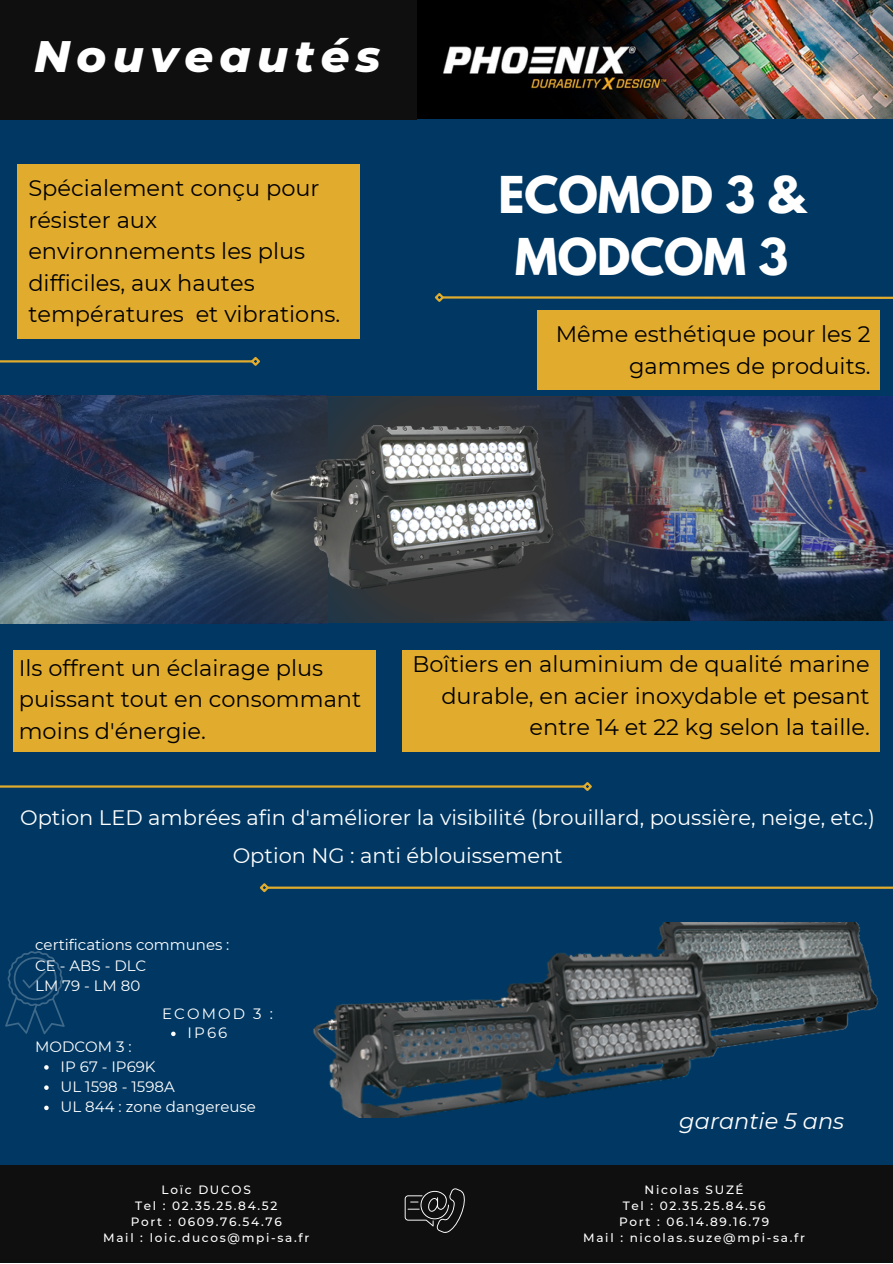
<style>
.page{position:relative;width:893px;height:1264px;background:#fff}
.page>*{position:absolute;margin:0;border:0;box-sizing:border-box;transform-origin:0 0}
.t1{font:700 45px/61.8px "League Spartan";color:#fff;text-align:center}
.t2{font:italic 800 45px "Montserrat";letter-spacing:.14em;color:#fff}
.t3{font:22.5px/31.5px "Montserrat";color:#000;text-align:right}
.t4{font:italic 22.5px "Montserrat";color:#fff}
.t5{font:21px "Montserrat";color:#fff}
.t6{font:15px/20.2px "Montserrat";color:#fff}
.t7{font:500 12px/16px "Montserrat";letter-spacing:.14em;color:#fff;text-align:center}
</style>
<div class="page">
<div style="left:0;top:0;width:892px;height:1262px;background:#003863"></div>
<img style="left:313px;top:922px;width:566px;height:195px">
<div style="left:0;top:1165px;width:892px;height:97px;background:#0e0f0e"></div>
<svg style="left:404px;top:1188px;width:61px;height:44px"></svg>
<hr style="left:267px;top:886px;width:625px;height:2px;background:#e1ac2d">
<svg style="left:260px;top:883px;width:11px;height:10px"></svg>
<hr style="left:0;top:785px;width:584px;height:2px;background:#e1ac2d">
<svg style="left:580px;top:782px;width:12px;height:9px"></svg>
<hr style="left:0;top:360px;width:253px;height:2px;background:#e1ac2d">
<svg style="left:249px;top:357px;width:11px;height:9px"></svg>
<svg style="left:435px;top:293px;width:457px;height:9px"></svg>
<div style="left:402px;top:650px;width:477px;height:101px;background:#e1ac2d"></div>
<div style="left:18px;top:164px;width:342px;height:175px;background:#e1ac2d"></div>
<div style="left:537px;top:311px;width:342px;height:79px;background:#e1ac2d"></div>
<div style="left:13px;top:650px;width:363px;height:101px;background:#e1ac2d"></div>
<img style="left:0;top:395px;width:327px;height:228px">
<img style="left:718px;top:397px;width:174px;height:223px">
<img style="left:177px;top:397px;width:541px;height:226px">
<img style="left:269px;top:409px;width:286px;height:193px">
<svg style="left:5px;top:951px;width:60px;height:83px"></svg>
<svg style="left:44px;top:1065px;width:5px;height:4px"></svg>
<svg style="left:44px;top:1085px;width:5px;height:4px"></svg>
<svg style="left:44px;top:1105px;width:5px;height:5px"></svg>
<svg style="left:171px;top:1031px;width:5px;height:5px"></svg>
<img style="left:417px;top:0;width:475px;height:119px">
<div style="left:0;top:0;width:417px;height:119px;background:#0e0f0e"></div>
<h1 class="t2" style="left:34px;top:28px;width:348px">Nouveautés</h1>
<p class="t3" style="left:28px;top:172px;width:313px;text-align:left">Spécialement conçu pour résister aux environnements les plus difficiles, aux hautes températures et vibrations.</p>
<h1 class="t1" style="left:498px;top:169px;width:308px">ECOMOD 3 &amp;<br>MODCOM 3</h1>
<p class="t3" style="left:555px;top:318px;width:316px">Même esthétique pour les 2 gammes de produits.</p>
<p class="t3" style="left:19px;top:652px;width:344px;text-align:left">Ils offrent un éclairage plus puissant tout en consommant moins d'énergie.</p>
<p class="t3" style="left:412px;top:648px;width:458px">Boîtiers en aluminium de qualité marine durable, en acier inoxydable et pesant entre 14 et 22 kg selon la taille.</p>
<p class="t5" style="left:20px;top:804px;width:856px">Option LED ambrées afin d'améliorer la visibilité (brouillard, poussière, neige, etc.)</p>
<p class="t5" style="left:233px;top:842px;width:331px">Option NG : anti éblouissement</p>
<p class="t6" style="left:35px;top:934px;width:196px">certifications communes :<br>CE - ABS - DLC<br>LM 79 - LM 80</p>
<p class="t6" style="left:162px;top:1003px;width:112px">ECOMOD 3 :</p>
<p class="t6" style="left:35px;top:1036px;width:98px">MODCOM 3 :</p>
<p class="t6" style="left:187px;top:1022px;width:41px">IP66</p>
<p class="t6" style="left:61px;top:1056px;width:197px">IP 67 - IP69K<br>UL 1598 - 1598A<br>UL 844 : zone dangereuse</p>
<p class="t4" style="left:679px;top:1107px;width:166px">garantie 5 ans</p>
<p class="t7" style="left:103px;top:1181px;width:208px">Loïc DUCOS<br>Tel : 02.35.25.84.52<br>Port : 0609.76.54.76<br>Mail : loic.ducos@mpi-sa.fr</p>
<p class="t7" style="left:583px;top:1181px;width:223px">Nicolas SUZÉ<br>Tel : 02.35.25.84.56<br>Port : 06.14.89.16.79<br>Mail : nicolas.suze@mpi-sa.fr</p>
</div>
